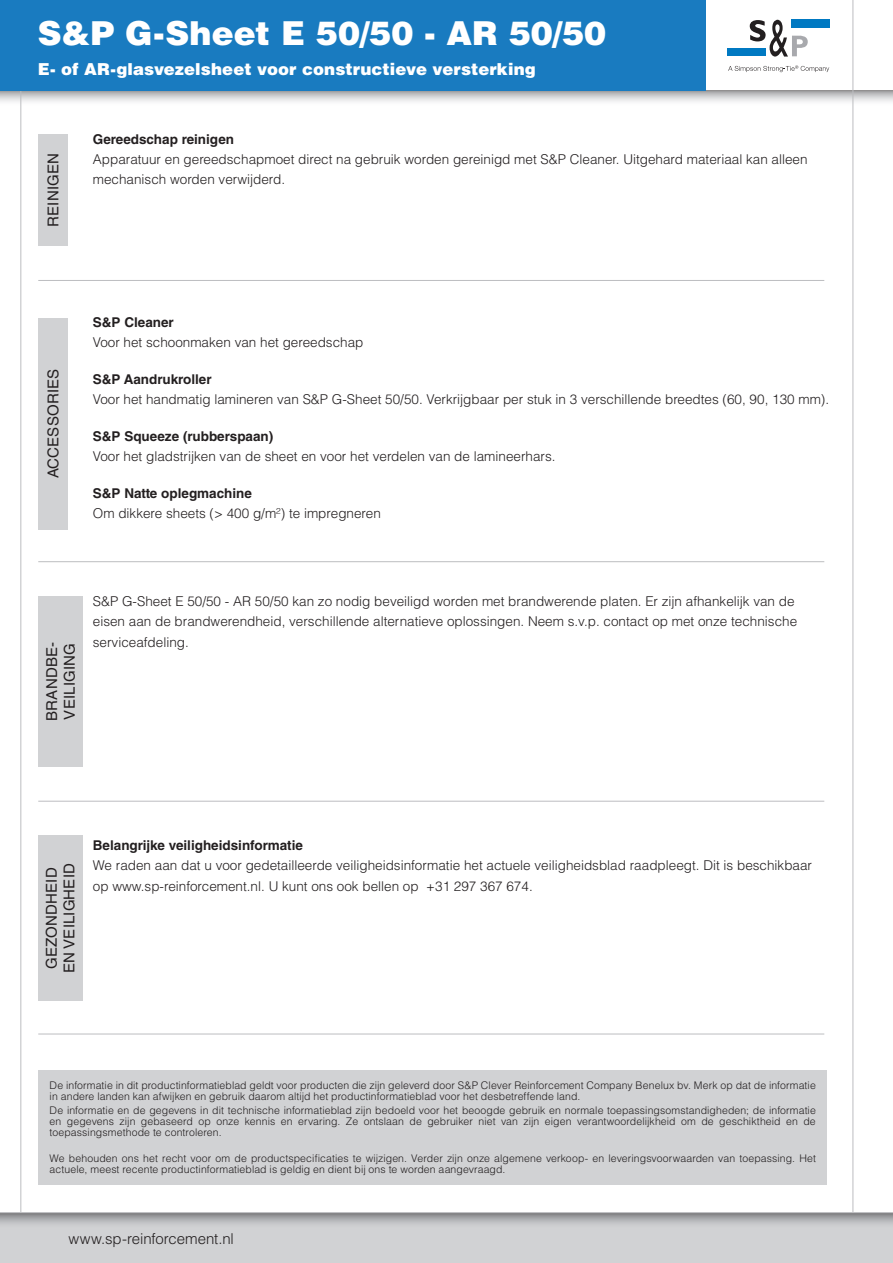
<style>
.page{position:relative;width:893px;height:1263px;background:#fff}
.page>*{position:absolute;margin:0;border:0;box-sizing:border-box;transform-origin:0 0}
.t1{font:900 33px "Helvetica LT Std";letter-spacing:.005em;color:#fff}
.t2{font:900 16.5px "Helvetica LT Std";letter-spacing:.005em;color:#fff}
.t3{font:15px/17.4px "Helvetica LT Std";letter-spacing:.01em;color:#231f20}
.t4{font:300 15px "Helvetica LT Std";letter-spacing:-.005em;color:#231f20}
.t5{font:300 13.5px/20.4px "Helvetica LT Std";color:#231f20}
.t6{font:700 13.5px "Helvetica LT Std";color:#231f20}
.t7{font:300 10.5px/11.1px "Helvetica LT Std";letter-spacing:.01em;color:#231f20}
</style>
<div class="page">
<svg style="left:0;top:90px;width:893px;height:16px"></svg>
<div style="left:727px;top:48px;width:39px;height:8px;background:#0079c2"></div>
<div style="left:792px;top:20px;width:38px;height:8px;background:#0079c2"></div>
<svg style="left:750px;top:20px;width:58px;height:37px"></svg>
<svg style="left:728px;top:65px;width:101px;height:7px"></svg>
<hr style="left:852px;top:0;width:1px;height:1263px;background:#bcbdc0">
<hr style="left:20px;top:0;width:1px;height:1263px;background:#bcbdc0">
<div style="left:0;top:0;width:706px;height:91px;background:#197bc0"></div>
<div style="left:0;top:1212px;width:893px;height:51px;background:#d1d2d4"></div>
<svg style="left:0;top:1213px;width:893px;height:11px"></svg>
<hr style="left:0;top:1212px;width:893px;height:1px;background:#bcbdc0">
<hr style="left:38px;top:280px;width:786px;height:1px;background:#bcbdc0">
<div style="left:38px;top:134px;width:30px;height:112px;background:#d1d2d4"></div>
<div style="left:38px;top:318px;width:30px;height:211px;background:#d1d2d4"></div>
<div style="left:38px;top:596px;width:45px;height:171px;background:#d1d2d4"></div>
<hr style="left:38px;top:561px;width:786px;height:1px;background:#bcbdc0">
<div style="left:38px;top:1070px;width:789px;height:115px;background:#d1d2d4"></div>
<hr style="left:38px;top:801px;width:786px;height:1px;background:#bcbdc0">
<div style="left:38px;top:836px;width:45px;height:165px;background:#d1d2d4"></div>
<hr style="left:38px;top:1034px;width:786px;height:1px;background:#bcbdc0">
<h1 class="t1" style="left:38px;top:12px;width:570px">S&amp;P G-Sheet E 50/50 - AR 50/50</h1>
<p class="t2" style="left:38px;top:58px;width:499px">E- of AR-glasvezelsheet voor constructieve versterking</p>
<p class="t3" style="left:45px;top:227px;width:75px;rotate:-90deg">REINIGEN</p>
<p class="t6" style="left:93px;top:131px;width:143px">Gereedschap reinigen</p>
<p class="t5" style="left:93px;top:149px;width:716px">Apparatuur en gereedschapmoet direct na gebruik worden gereinigd met S&amp;P Cleaner. Uitgehard materiaal kan alleen mechanisch worden verwijderd.</p>
<p class="t3" style="left:45px;top:478px;width:111px;rotate:-90deg">ACCESSORIES</p>
<p class="t6" style="left:93px;top:314px;width:83px">S&amp;P Cleaner</p>
<p class="t5" style="left:93px;top:332px;width:272px">Voor het schoonmaken van het gereedschap</p>
<p class="t6" style="left:93px;top:371px;width:120px">S&amp;P Aandrukroller</p>
<p class="t5" style="left:93px;top:389px;width:738px">Voor het handmatig lamineren van S&amp;P G-Sheet 50/50. Verkrijgbaar per stuk in 3 verschillende breedtes (60, 90, 130 mm).</p>
<p class="t6" style="left:93px;top:428px;width:182px">S&amp;P Squeeze (rubberspaan)</p>
<p class="t5" style="left:93px;top:446px;width:464px">Voor het gladstrijken van de sheet en voor het verdelen van de lamineerhars.</p>
<p class="t6" style="left:93px;top:485px;width:161px">S&amp;P Natte oplegmachine</p>
<p class="t5" style="left:93px;top:503px;width:289px">Om dikkere sheets (&gt; 400 g/m²) te impregneren</p>
<p class="t3" style="left:43px;top:721px;width:80px;rotate:-90deg">BRANDBE-<br>VEILIGING</p>
<p class="t5" style="left:93px;top:591px;width:706px">S&amp;P G-Sheet E 50/50 - AR 50/50 kan zo nodig beveiligd worden met brandwerende platen. Er zijn afhankelijk van de eisen aan de brandwerendheid, verschillende alternatieve oplossingen. Neem s.v.p. contact op met onze technische serviceafdeling.</p>
<p class="t3" style="left:43px;top:973px;width:112px;rotate:-90deg">GEZONDHEID<br>EN VEILIGHEID</p>
<p class="t6" style="left:93px;top:837px;width:212px">Belangrijke veiligheidsinformatie</p>
<p class="t5" style="left:93px;top:855px;width:721px">We raden aan dat u voor gedetailleerde veiligheidsinformatie het actuele veiligheidsblad raadpleegt. Dit is beschikbaar op www.sp-reinforcement.nl. U kunt ons ook bellen op +31 297 367 674.</p>
<p class="t7" style="left:50px;top:1080px;width:768px">De informatie in dit productinformatieblad geldt voor producten die zijn geleverd door S&amp;P Clever Reinforcement Company Benelux bv. Merk op dat de informatie in andere landen kan afwijken en gebruik daarom altijd het productinformatieblad voor het desbetreffende land.</p>
<p class="t7" style="left:50px;top:1104px;width:768px;text-align:justify">De informatie en de gegevens in dit technische informatieblad zijn bedoeld voor het beoogde gebruik en normale toepassingsomstandigheden; de informatie en gegevens zijn gebaseerd op onze kennis en ervaring. Ze ontslaan de gebruiker niet van zijn eigen verantwoordelijkheid om de geschiktheid en de toepassingsmethode te controleren.</p>
<p class="t7" style="left:50px;top:1153px;width:768px">We behouden ons het recht voor om de productspecificaties te wijzigen. Verder zijn onze algemene verkoop- en leveringsvoorwaarden van toepassing. Het actuele, meest recente productinformatieblad is geldig en dient bij ons te worden aangevraagd.</p>
<p class="t4" style="left:68px;top:1229px;width:167px">www.sp-reinforcement.nl</p>
</div>
